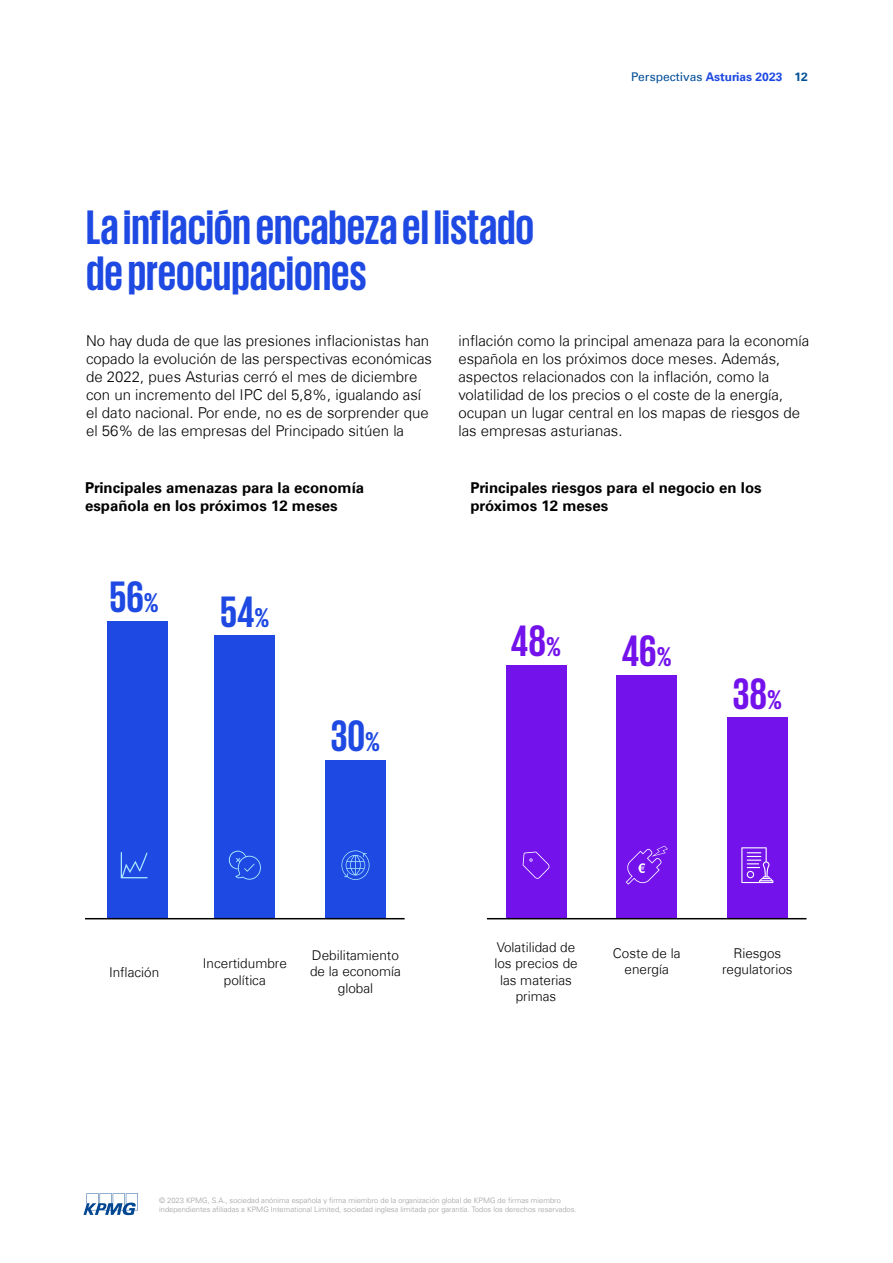
<style>
.page{position:relative;width:893px;height:1263px;background:#fff}
.page>*{position:absolute;margin:0;border:0;box-sizing:border-box;transform-origin:0 0}
.t1{font:700 49.5px/46.5px "KPMG";color:#1e49e2}
.t2{font:700 45px "KPMG";color:#1e49e2}
.t3{font:700 45px "KPMG";color:#7312eb}
.t4{font:300 15px/18px "Universfor KPMG";color:#000}
.t5{font:700 15px/18px "Universfor KPMG";color:#000}
.t6{font:300 13.5px/16.5px "Universfor KPMG";color:#000;text-align:center}
.t7{font:12px "Universfor KPMG";color:#004e98}
.t8{font:300 7.5px/9px "Universfor KPMG";color:#9d9d9c}
.s1{font-weight:700;color:#1e49e2}
.s2{font-weight:700}
.s3{font-size:27.6px}
</style>
<div class="page">
<svg style="left:83px;top:1193px;width:55px;height:22px"></svg>
<div style="left:325px;top:760px;width:61px;height:159px;background:#1e49e2"></div>
<div style="left:506px;top:665px;width:60px;height:254px;background:#7312eb"></div>
<div style="left:616px;top:675px;width:61px;height:244px;background:#7312eb"></div>
<div style="left:727px;top:718px;width:61px;height:201px;background:#7312eb"></div>
<div style="left:108px;top:621px;width:60px;height:297px;background:#1e49e2"></div>
<div style="left:215px;top:635px;width:60px;height:284px;background:#1e49e2"></div>
<hr style="left:85px;top:918px;width:320px;height:1px;background:#000">
<hr style="left:487px;top:918px;width:319px;height:1px;background:#000">
<svg style="left:121px;top:852px;width:27px;height:26px"></svg>
<svg style="left:341px;top:850px;width:28px;height:30px"></svg>
<svg style="left:228px;top:851px;width:33px;height:29px"></svg>
<svg style="left:523px;top:851px;width:26px;height:28px"></svg>
<svg style="left:626px;top:846px;width:42px;height:39px"></svg>
<svg style="left:741px;top:847px;width:32px;height:36px"></svg>
<h1 class="t1" style="left:86px;top:202px;width:450px">La inflación encabeza el listado de preocupaciones</h1>
<p class="t7" style="left:631px;top:69px;width:178px">Perspectivas <span class="s1">Asturias 2023</span> <span class="s2">12</span></p>
<p class="t4" style="left:86px;top:331px;width:347px">No hay duda de que las presiones inflacionistas han copado la evolución de las perspectivas económicas de 2022, pues Asturias cerró el mes de diciembre con un incremento del IPC del 5,8%, igualando así el dato nacional. Por ende, no es de sorprender que el 56% de las empresas del Principado sitúen la</p>
<p class="t4" style="left:458px;top:331px;width:352px">inflación como la principal amenaza para la economía española en los próximos doce meses. Además, aspectos relacionados con la inflación, como la volatilidad de los precios o el coste de la energía, ocupan un lugar central en los mapas de riesgos de las empresas asturianas.</p>
<p class="t5" style="left:85px;top:478px;width:281px">Principales amenazas para la economía española en los próximos 12 meses</p>
<p class="t5" style="left:470px;top:478px;width:293px">Principales riesgos para el negocio en los próximos 12 meses</p>
<h2 class="t2" style="left:110px;top:574px;width:51px">56<span class="s3">%</span></h2>
<h2 class="t2" style="left:220px;top:589px;width:51px">54<span class="s3">%</span></h2>
<h2 class="t2" style="left:331px;top:713px;width:51px">30<span class="s3">%</span></h2>
<h2 class="t3" style="left:511px;top:618px;width:52px">48<span class="s3">%</span></h2>
<h2 class="t3" style="left:622px;top:628px;width:51px">46<span class="s3">%</span></h2>
<h2 class="t3" style="left:733px;top:671px;width:51px">38<span class="s3">%</span></h2>
<p class="t6" style="left:109px;top:963px;width:52px">Inflación</p>
<p class="t6" style="left:494px;top:939px;width:85px">Volatilidad de los precios de las materias primas</p>
<p class="t6" style="left:203px;top:955px;width:86px">Incertidumbre política</p>
<p class="t6" style="left:613px;top:944px;width:69px">Coste de la energía</p>
<p class="t6" style="left:310px;top:947px;width:92px">Debilitamiento de la economía global</p>
<p class="t6" style="left:722px;top:944px;width:72px">Riesgos regulatorios</p>
<p class="t8" style="left:159px;top:1196px;width:419px">© 2023 KPMG, S.A., sociedad anónima española y firma miembro de la organización global de KPMG de firmas miembro independientes afiliadas a KPMG International Limited, sociedad inglesa limitada por garantía. Todos los derechos reservados.</p>
</div>
